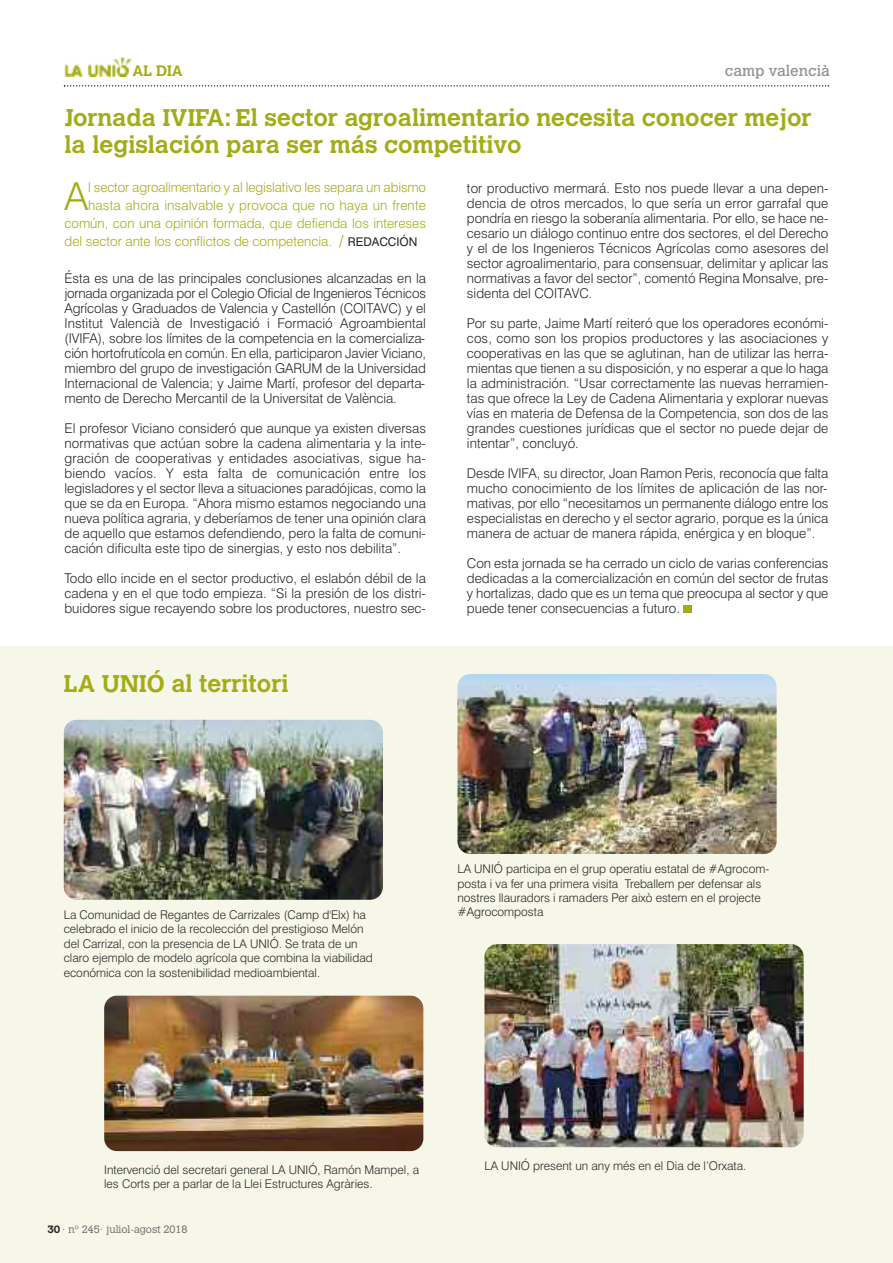
<style>
.page{position:relative;width:893px;height:1263px;background:#fff}
.page>*{position:absolute;margin:0;border:0;box-sizing:border-box;transform-origin:0 0}
.t1{font:300 38.55px "Swiss 721 BT";color:#a3ac17}
.t2{font:700 24px/27px "Calvert MT Std";color:#a3ac17}
.t3{font:15px "Calvert MT Std";color:#939393}
.t4{font:700 15px "Calvert MT Std";color:#a3ac17}
.t5{font:300 13.5px/15px "Swiss 721 BT";color:#272627;text-align:justify}
.t6{font:300 13.5px "Swiss 721 BT";color:#a3ac17}
.t7{font:300 12px/14.4px "Swiss 721 BT";color:#272627}
.t8{font:300 10.5px "Calvert MT Std";color:#686768}
.s1{font-weight:400;font-size:15px}
.s2{font-weight:400;font-size:12px;color:#272627}
.s3{font-weight:700;color:#272627}
</style>
<div class="page">
<div style="left:0;top:646px;width:893px;height:617px;background:#f6f7e8"></div>
<div style="left:684px;top:605px;width:8px;height:8px;background:#a3ac17"></div>
<svg style="left:64px;top:85px;width:765px;height:2px"></svg>
<img style="left:65px;top:57px;width:67px;height:19px">
<img style="left:64px;top:720px;width:319px;height:180px;border-radius:13px">
<img style="left:457px;top:674px;width:320px;height:180px;border-radius:13px">
<img style="left:104px;top:996px;width:319px;height:155px;border-radius:13px">
<img style="left:484px;top:944px;width:320px;height:203px;border-radius:13px">
<p class="t4" style="left:132px;top:65px;width:52px">AL DIA</p>
<p class="t3" style="left:725px;top:65px;width:106px">camp valencià</p>
<h2 class="t2" style="left:65px;top:106px;width:749px">Jornada IVIFA: El sector agroalimentario necesita conocer mejor la legislación para ser más competitivo</h2>
<h1 class="t1" style="left:65px;top:182px;width:25px">A</h1>
<p class="t6" style="left:88px;top:182px;width:339px">l sector agroalimentario y al legislativo les separa un abismo</p>
<p class="t6" style="left:88px;top:200px;width:339px">hasta ahora insalvable y provoca que no haya un frente</p>
<p class="t6" style="left:65px;top:218px;width:363px">común, con una opinión formada, que defienda los intereses</p>
<p class="t6" style="left:65px;top:236px;width:354px">del sector ante los conflictos de competencia. <span class="s1">/</span> <span class="s2">REDACCIÓN</span></p>
<p class="t5" style="left:65px;top:272px;width:363px">Ésta es una de las principales conclusiones alcanzadas en la jornada organizada por el Colegio Oficial de Ingenieros Técnicos Agrícolas y Graduados de Valencia y Castellón (COITAVC) y el Institut Valencià de Investigació i Formació Agroambiental (IVIFA), sobre los límites de la competencia en la comercializa&shy;ción hortofrutícola en común. En ella, participaron Javier Viciano, miembro del grupo de investigación GARUM de la Universidad Internacional de Valencia; y Jaime Martí, profesor del departa&shy;mento de Derecho Mercantil de la Universitat de València.</p>
<p class="t5" style="left:65px;top:422px;width:363px">El profesor Viciano consideró que aunque ya existen diversas normativas que actúan sobre la cadena alimentaria y la inte&shy;gración de cooperativas y entidades asociativas, sigue ha&shy;biendo vacíos. Y esta falta de comunicación entre los legisladores y el sector lleva a situaciones paradójicas, como la que se da en Europa. “Ahora mismo estamos negociando una nueva política agraria, y deberíamos de tener una opinión clara de aquello que estamos defendiendo, pero la falta de comuni&shy;cación dificulta este tipo de sinergias, y esto nos debilita”.</p>
<p class="t5" style="left:65px;top:572px;width:363px">Todo ello incide en el sector productivo, el eslabón débil de la cadena y en el que todo empieza. “Si la presión de los distri&shy;buidores sigue recayendo sobre los productores, nuestro sec-</p>
<h2 class="t2" style="left:64px;top:672px;width:226px">LA UNIÓ al territori</h2>
<p class="t5" style="left:467px;top:182px;width:363px">tor productivo mermará. Esto nos puede llevar a una depen&shy;dencia de otros mercados, lo que sería un error garrafal que pondría en riesgo la soberanía alimentaria. Por ello, se hace ne&shy;cesario un diálogo continuo entre dos sectores, el del Derecho y el de los Ingenieros Técnicos Agrícolas como asesores del sector agroalimentario, para consensuar, delimitar y aplicar las normativas a favor del sector”, comentó Regina Monsalve, pre&shy;sidenta del COITAVC.</p>
<p class="t5" style="left:467px;top:317px;width:363px">Por su parte, Jaime Martí reiteró que los operadores económi&shy;cos, como son los propios productores y las asociaciones y cooperativas en las que se aglutinan, han de utilizar las herra&shy;mientas que tienen a su disposición, y no esperar a que lo haga la administración. “Usar correctamente las nuevas herramien&shy;tas que ofrece la Ley de Cadena Alimentaria y explorar nuevas vías en materia de Defensa de la Competencia, son dos de las grandes cuestiones jurídicas que el sector no puede dejar de intentar”, concluyó.</p>
<p class="t5" style="left:467px;top:467px;width:363px">Desde IVIFA, su director, Joan Ramon Peris, reconocía que falta mucho conocimiento de los límites de aplicación de las nor&shy;mativas, por ello “necesitamos un permanente diálogo entre los especialistas en derecho y el sector agrario, porque es la única manera de actuar de manera rápida, enérgica y en bloque”.</p>
<p class="t5" style="left:467px;top:557px;width:363px">Con esta jornada se ha cerrado un ciclo de varias conferencias dedicadas a la comercialización en común del sector de frutas y hortalizas, dado que es un tema que preocupa al sector y que puede tener consecuencias a futuro.</p>
<p class="t7" style="left:64px;top:909px;width:310px">La Comunidad de Regantes de Carrizales (Camp d'Elx) ha celebrado el inicio de la recolección del prestigioso Melón del Carrizal, con la presencia de LA UNIÓ. Se trata de un claro ejemplo de modelo agrícola que combina la viabilidad económica con la sostenibilidad medioambiental.</p>
<p class="t7" style="left:457px;top:863px;width:313px">LA UNIÓ participa en el grup operatiu estatal de #Agrocom&shy;posta i va fer una primera visita Treballem per defensar als nostres llauradors i ramaders Per això estem en el projecte #Agrocomposta</p>
<p class="t7" style="left:104px;top:1163px;width:316px">Intervenció del secretari general LA UNIÓ, Ramón Mampel, a les Corts per a parlar de la Llei Estructures Agràries.</p>
<p class="t7" style="left:484px;top:1159px;width:263px">LA UNIÓ present un any més en el Dia de l’Orxata.</p>
<p class="t8" style="left:47px;top:1225px;width:142px"><span class="s3">30</span> · nº 245· juliol-agost 2018</p>
</div>
